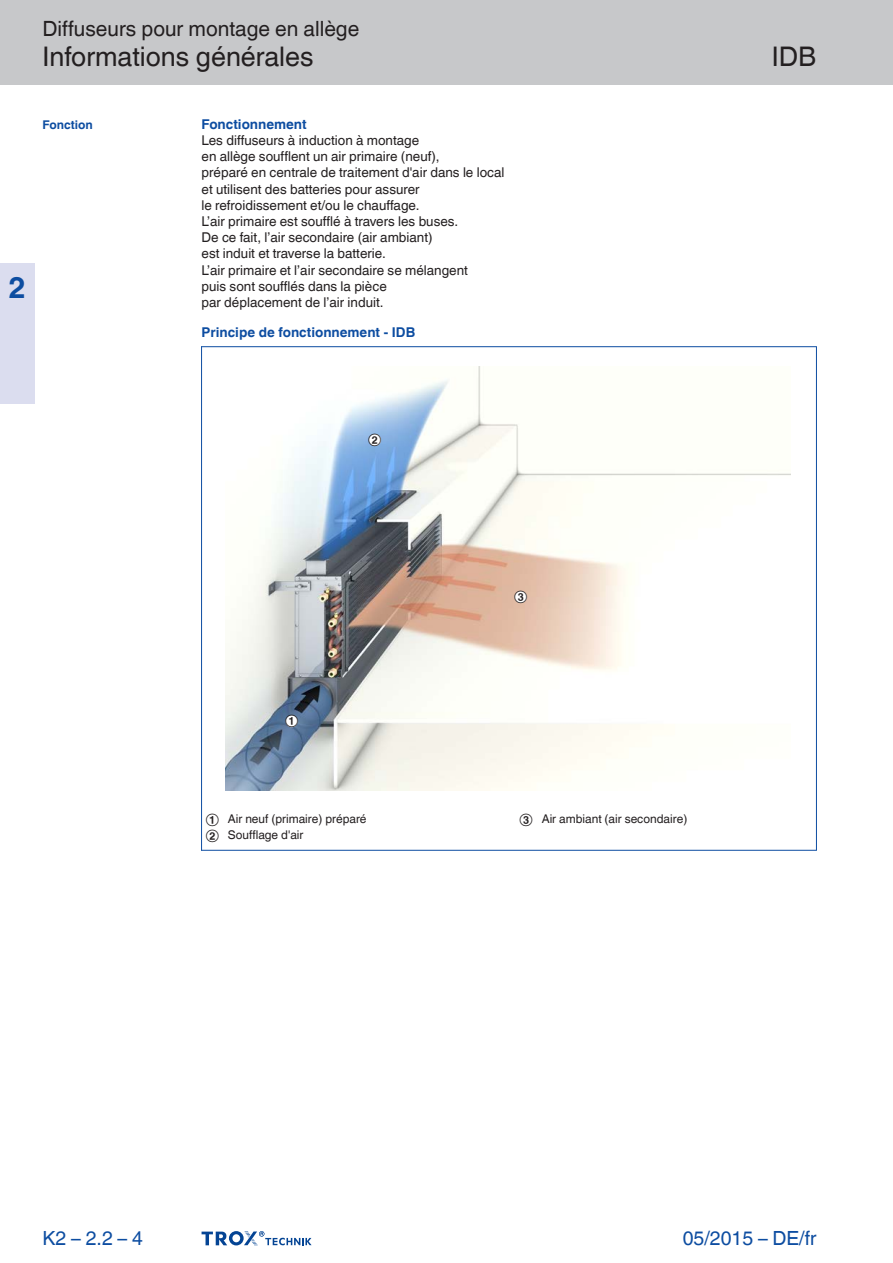
<style>
.page{position:relative;width:893px;height:1263px;background:#fff}
.page>*{position:absolute;margin:0;border:0;box-sizing:border-box;transform-origin:0 0}
.Register-Tab-Ziffern{font:700 30px "TROX Helvetica";color:#0d4da1}
.Navigation_2{font:27px "TROX Helvetica";color:#231f20}
.Navigation_3{font:27px "TROX Helvetica";color:#231f20}
.Navigation_1{font:21px "TROX Helvetica";color:#231f20}
.date{font:19.5px "TROX Helvetica";color:#0d4da1}
.pagina_li-re{font:19.5px "TROX Helvetica";color:#0d4da1}
.descr_txt_section_pa{font:13.5px/16.2px "TROX Helvetica";color:#231f20}
.Standard_oben_links{font:700 13.5px "TROX Helvetica";color:#0d4da1}
.descr_txt_section_ti{font:700 13.5px "TROX Helvetica";color:#0d4da1}
._30_graphic_index{font:12px "TROX Helvetica";color:#231f20}
.marg_title_blue{font:700 12px "TROX Helvetica";color:#0d4da1}
.s1{font-style:inherit}
</style>
<div class="page">
<div style="left:0;top:0;width:893px;height:85px;background:#c7c8ca"></div>
<div style="left:0;top:264px;width:34px;height:140px;background:#dbddef"></div>
<svg style="left:202px;top:1231px;width:110px;height:15px"></svg>
<img style="left:225px;top:366px;width:565px;height:424px">
<div style="left:515px;top:591px;width:12px;height:12px;background:#fff;border-radius:50%"></div>
<div style="left:369px;top:434px;width:12px;height:12px;background:#fff;border-radius:50%"></div>
<div style="left:286px;top:715px;width:12px;height:12px;background:#fff;border-radius:50%"></div>
<hr style="left:201px;top:346px;width:1px;height:505px;background:#0d4da1">
<hr style="left:816px;top:346px;width:1px;height:505px;background:#0d4da1">
<hr style="left:201px;top:346px;width:615px;height:1px;background:#0d4da1">
<hr style="left:201px;top:850px;width:615px;height:1px;background:#0d4da1">
<p class="Register-Tab-Ziffern" style="left:8px;top:270px;width:19px">2</p>
<p class="Navigation_1" style="left:43px;top:17px;width:318px">Diffuseurs pour montage en allège</p>
<p class="Navigation_2" style="left:43px;top:41px;width:273px">Informations générales</p>
<p class="marg_title_blue" style="left:43px;top:117px;width:52px">Fonction</p>
<p class="descr_txt_section_ti" style="left:202px;top:116px;width:107px">Fonctionnement</p>
<p class="descr_txt_section_pa" style="left:202px;top:132px;width:219px">Les diffuseurs à induction à montage</p>
<p class="descr_txt_section_pa" style="left:202px;top:148px;width:304px">en allège soufflent un air primaire (neuf),<br><span class="s1">préparé en centrale de traitement d'air</span> dans le local</p>
<p class="descr_txt_section_pa" style="left:202px;top:181px;width:220px">et utilisent des batteries pour assurer</p>
<p class="descr_txt_section_pa" style="left:202px;top:197px;width:220px">le refroidissement et/ou le chauffage.</p>
<p class="descr_txt_section_pa" style="left:202px;top:213px;width:258px">L’air primaire est soufflé à travers les buses.</p>
<p class="descr_txt_section_pa" style="left:202px;top:229px;width:233px">De ce fait, l’air secondaire (air ambiant)</p>
<p class="descr_txt_section_pa" style="left:202px;top:246px;width:186px">est induit et traverse la batterie.</p>
<p class="descr_txt_section_pa" style="left:202px;top:262px;width:268px">L’air primaire et l’air secondaire se mélangent</p>
<p class="descr_txt_section_pa" style="left:202px;top:278px;width:187px">puis sont soufflés dans la pièce</p>
<p class="descr_txt_section_pa" style="left:202px;top:294px;width:183px">par déplacement de l’air induit.</p>
<p class="Standard_oben_links" style="left:202px;top:324px;width:215px">Principe de fonctionnement - IDB</p>
<p class="_30_graphic_index" style="left:368px;top:432px;width:15px">②</p>
<p class="_30_graphic_index" style="left:285px;top:713px;width:15px">①</p>
<p class="_30_graphic_index" style="left:206px;top:812px;width:162px">① Air neuf (primaire) <span class="s1">préparé</span></p>
<p class="_30_graphic_index" style="left:206px;top:828px;width:99px">② Soufflage d'air</p>
<p class="_30_graphic_index" style="left:514px;top:589px;width:15px">③</p>
<p class="_30_graphic_index" style="left:520px;top:812px;width:169px">③ Air ambiant (air secondaire)</p>
<p class="Navigation_3" style="left:772px;top:41px;width:46px">IDB</p>
<p class="pagina_li-re" style="left:43px;top:1227px;width:102px">K2 – 2.2 – 4</p>
<p class="date" style="left:683px;top:1227px;width:135px">05/2015 – DE/fr</p>
</div>
